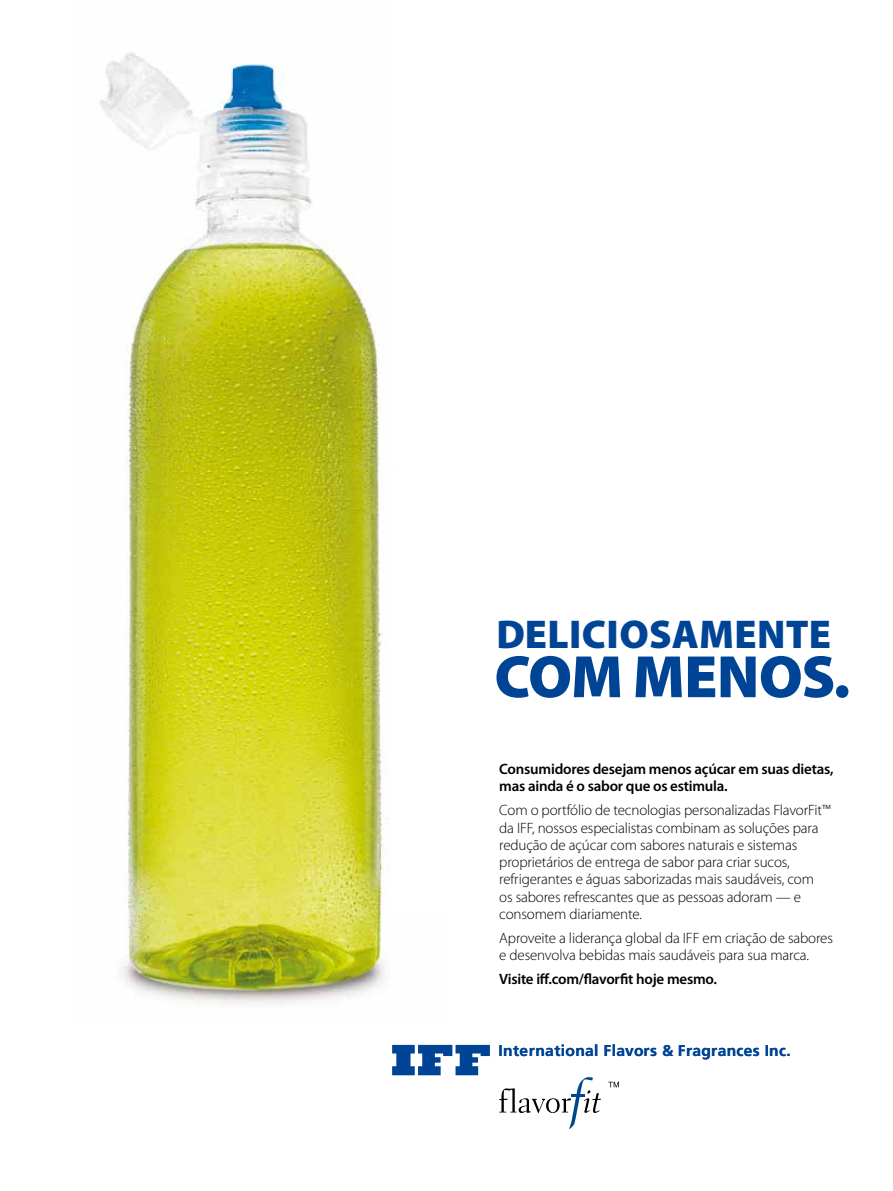
<style>
.page{position:relative;width:893px;height:1191px;background:#fff}
.page>*{position:absolute;margin:0;border:0;box-sizing:border-box;transform-origin:0 0}
.t1{font:900 60.3px "Myriad Pro";letter-spacing:-.015em;color:#004595}
.t2{font:900 40.35px "Myriad Pro";letter-spacing:.01em;color:#004595}
.t3{font:700 15.6px "Frutiger";letter-spacing:.025em;color:#004595}
.t4{font:300 15px/17.2px "Myriad Pro";letter-spacing:-.01em;color:#000}
.t5{font:600 15px/17.2px "Myriad Pro";letter-spacing:-.015em;color:#000}
</style>
<div class="page">
<img style="left:99px;top:52px;width:291px;height:951px">
<svg style="left:392px;top:1045px;width:98px;height:30px"></svg>
<svg style="left:608px;top:1081px;width:11px;height:6px"></svg>
<svg style="left:499px;top:1077px;width:102px;height:52px"></svg>
<h2 class="t2" style="left:497px;top:612px;width:336px">DELICIOSAMENTE</h2>
<h1 class="t1" style="left:494px;top:642px;width:357px">COM MENOS.</h1>
<p class="t5" style="left:499px;top:760px;width:336px">Consumidores desejam menos açúcar em suas dietas, mas ainda é o sabor que os estimula.</p>
<p class="t4" style="left:499px;top:802px;width:333px">Com o portfólio de tecnologias personalizadas FlavorFit™ da IFF, nossos especialistas combinam as soluções para redução de açúcar com sabores naturais e sistemas proprietários de entrega de sabor para criar sucos, refrigerantes e águas saborizadas mais saudáveis, com os sabores refrescantes que as pessoas adoram — e consomem diariamente.</p>
<p class="t4" style="left:499px;top:929px;width:335px">Aproveite a liderança global da IFF em criação de sabores e desenvolva bebidas mais saudáveis para sua marca.</p>
<p class="t5" style="left:499px;top:970px;width:219px">Visite iff.com/flavorfit hoje mesmo.</p>
<p class="t3" style="left:498px;top:1041px;width:294px">International Flavors &amp; Fragrances Inc.</p>
</div>
